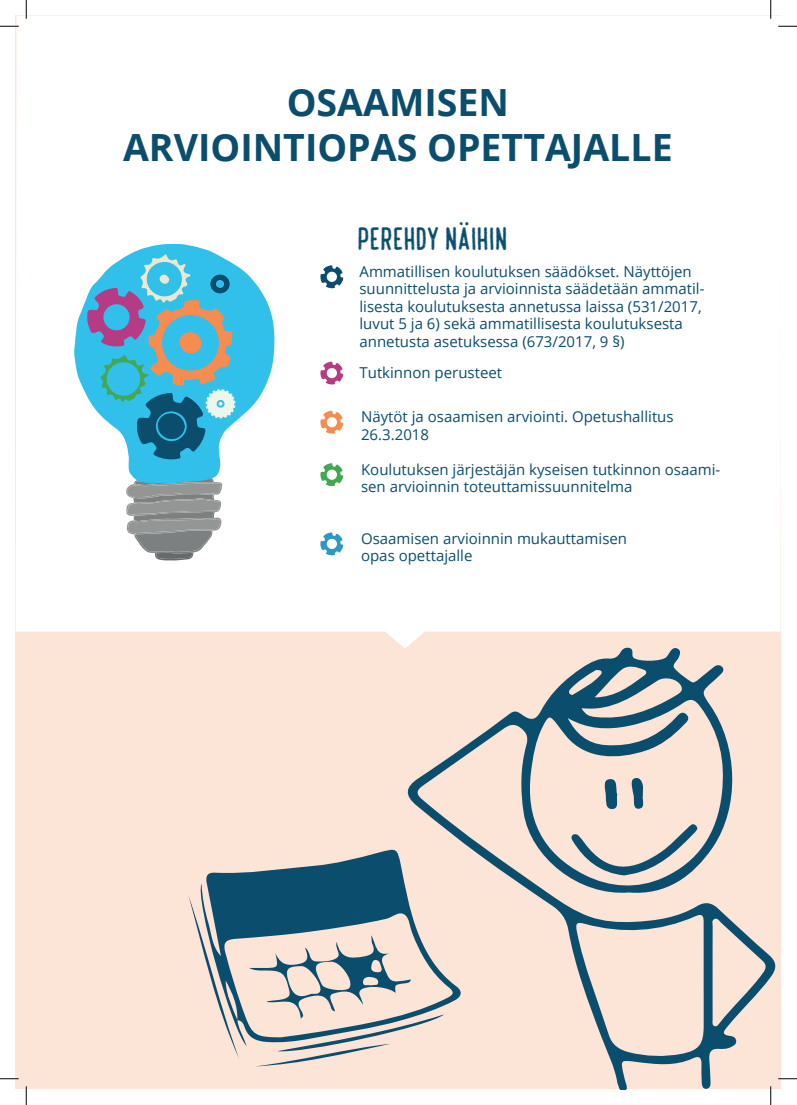
<style>
.page{position:relative;width:797px;height:1105px;background:#fff}
.page>*{position:absolute;margin:0;border:0;box-sizing:border-box;transform-origin:0 0}
.t1{font:700 37.5px/44.8px "Open Sans";color:#0b4d6d;text-align:center}
.t2{font:25px "Caf Franoise";letter-spacing:.025em;color:#0b4d6d}
.t3{font:15px/17.5px "Open Sans";color:#0b4d6d}
</style>
<div class="page">
<div style="left:16px;top:16px;width:765px;height:1073px;background:#fce4d7"></div>
<div style="left:16px;top:16px;width:765px;height:632px;background:#fff"></div>
<svg style="left:320px;top:265px;width:23px;height:23px"></svg>
<svg style="left:320px;top:362px;width:23px;height:23px"></svg>
<svg style="left:320px;top:411px;width:23px;height:23px"></svg>
<svg style="left:320px;top:463px;width:23px;height:23px"></svg>
<svg style="left:320px;top:532px;width:23px;height:24px"></svg>
<svg style="left:126px;top:483px;width:96px;height:77px;background:#a1a3a3"></svg>
<svg style="left:74px;top:244px;width:200px;height:239px;background:#a3e2f5"></svg>
<svg style="left:87px;top:254px;width:148px;height:206px;background:#63aec7"></svg>
<svg style="left:404px;top:647px;width:373px;height:442px"></svg>
<svg style="left:200px;top:847px;width:263px;height:199px"></svg>
<svg style="left:188px;top:895px;width:51px;height:163px"></svg>
<svg style="left:570px;top:822px;width:129px;height:53px"></svg>
<svg style="left:601px;top:779px;width:18px;height:30px"></svg>
<svg style="left:631px;top:777px;width:15px;height:32px"></svg>
<svg style="left:249px;top:935px;width:195px;height:131px"></svg>
<svg style="left:0;top:25px;width:19px;height:2px"></svg>
<svg style="left:778px;top:25px;width:19px;height:2px"></svg>
<svg style="left:0;top:1078px;width:19px;height:1px"></svg>
<svg style="left:778px;top:1078px;width:19px;height:1px"></svg>
<svg style="left:25px;top:0;width:2px;height:19px"></svg>
<svg style="left:25px;top:1086px;width:2px;height:19px"></svg>
<svg style="left:770px;top:0;width:1px;height:19px"></svg>
<svg style="left:770px;top:1086px;width:1px;height:19px"></svg>
<h1 class="t1" style="left:123px;top:80px;width:551px">OSAAMISEN<br>ARVIOINTIOPAS OPETTAJALLE</h1>
<h2 class="t2" style="left:358px;top:219px;width:151px">PEREHDY NÄIHIN</h2>
<p class="t3" style="left:359px;top:262px;width:346px">Ammatillisen koulutuksen säädökset. Näyttöjen suunnittelusta ja arvioinnista säädetään ammatil&shy;lisesta koulutuksesta annetussa laissa (531/2017, luvut 5 ja 6) sekä ammatillisesta koulutuksesta annetusta asetuksessa (673/2017, 9 §)</p>
<p class="t3" style="left:359px;top:363px;width:144px">Tutkinnon perusteet</p>
<p class="t3" style="left:361px;top:408px;width:314px">Näytöt ja osaamisen arviointi. Opetushallitus<br>26.3.2018</p>
<p class="t3" style="left:361px;top:460px;width:361px">Koulutuksen järjestäjän kyseisen tutkinnon osaami&shy;sen arvioinnin toteuttamissuunnitelma</p>
<p class="t3" style="left:361px;top:529px;width:267px">Osaamisen arvioinnin mukauttamisen opas opettajalle</p>
</div>
